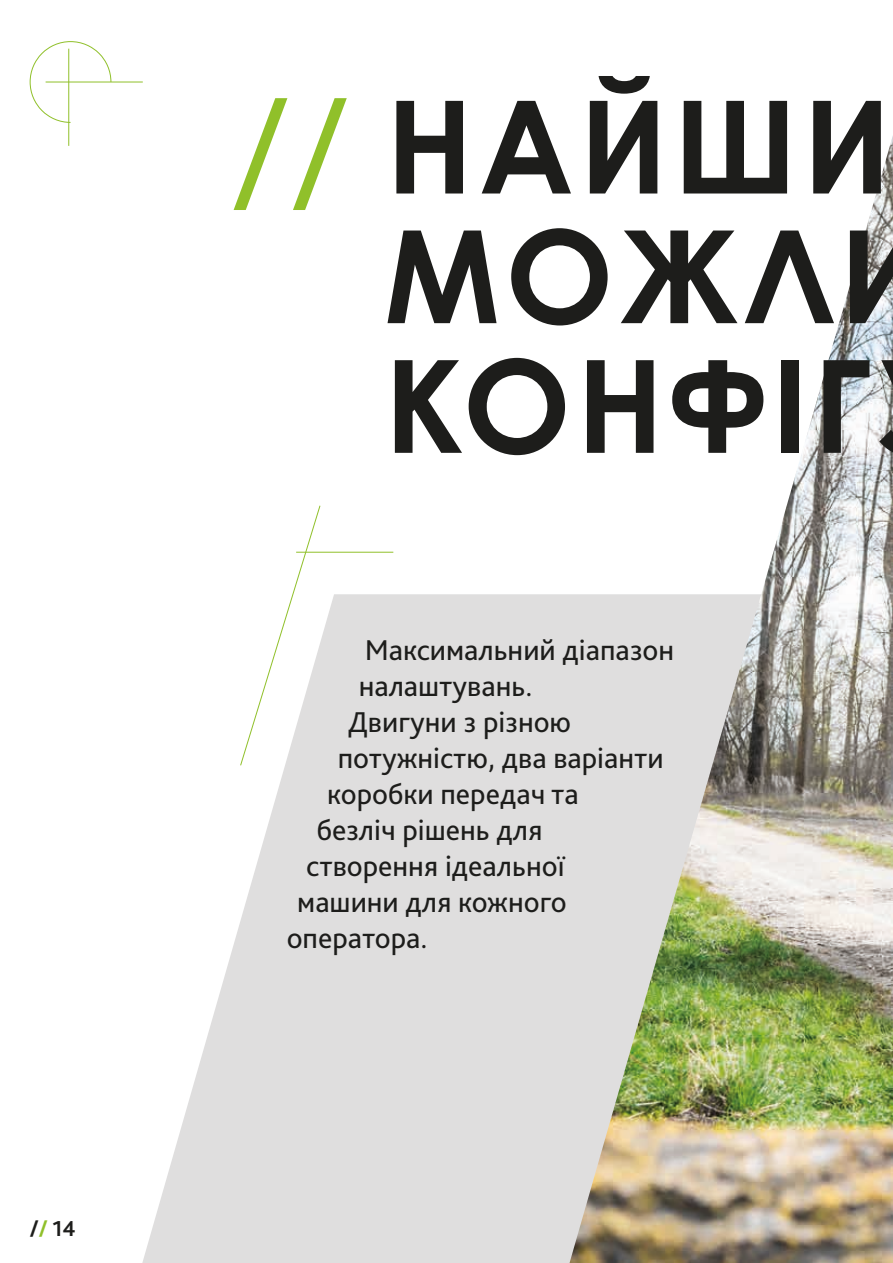
<style>
.page{position:relative;width:893px;height:1263px;background:#fff}
.page>*{position:absolute;margin:0;border:0;box-sizing:border-box;transform-origin:0 0}
.t1{font:700 129px/129.6px "Century Gothic Pro Cyr";letter-spacing:.04em;color:#1d1d1b}
.t2{font:30px "Bliss Pro";color:#1d1d1b}
.t3{font:700 22.5px "Bliss Pro";color:#1d1d1b}
.s1{color:#90c02a}
</style>
<div class="page">
<svg style="left:142px;top:594px;width:427px;height:669px;fill:#dfdede"></svg>
<hr style="left:46px;top:82px;width:97px;height:1px;background:#90c02a">
<hr style="left:68px;top:49px;width:1px;height:97px;background:#90c02a">
<hr style="left:296px;top:552px;width:97px;height:1px;background:#90c02a">
<svg style="left:240px;top:505px;width:81px;height:261px"></svg>
<svg style="left:29px;top:41px;width:83px;height:82px"></svg>
<img style="left:569px;top:136px;width:324px;height:1127px">
<p class="t3" style="left:30px;top:1215px;width:47px">/<span class="s1">/</span> 14</p>
<h1 class="t1" style="left:384px;top:80px;width:545px;text-indent:-153px"><span class="s1">//</span> НАЙШИ<br>МОЖЛИ<br>КОНФІГ</h1>
<p class="t2" style="left:365px;top:631px;width:311px">Максимальний діапазон</p>
<p class="t2" style="left:359px;top:667px;width:175px">налаштувань.</p>
<p class="t2" style="left:348px;top:703px;width:224px">Двигуни з різною</p>
<p class="t2" style="left:338px;top:739px;width:327px">потужністю, два варіанти</p>
<p class="t2" style="left:327px;top:775px;width:253px">коробки передач та</p>
<p class="t2" style="left:317px;top:811px;width:227px">безліч рішень для</p>
<p class="t2" style="left:306px;top:847px;width:260px">створення ідеальної</p>
<p class="t2" style="left:297px;top:883px;width:271px">машини для кожного</p>
<p class="t2" style="left:287px;top:919px;width:142px">оператора.</p>
</div>
